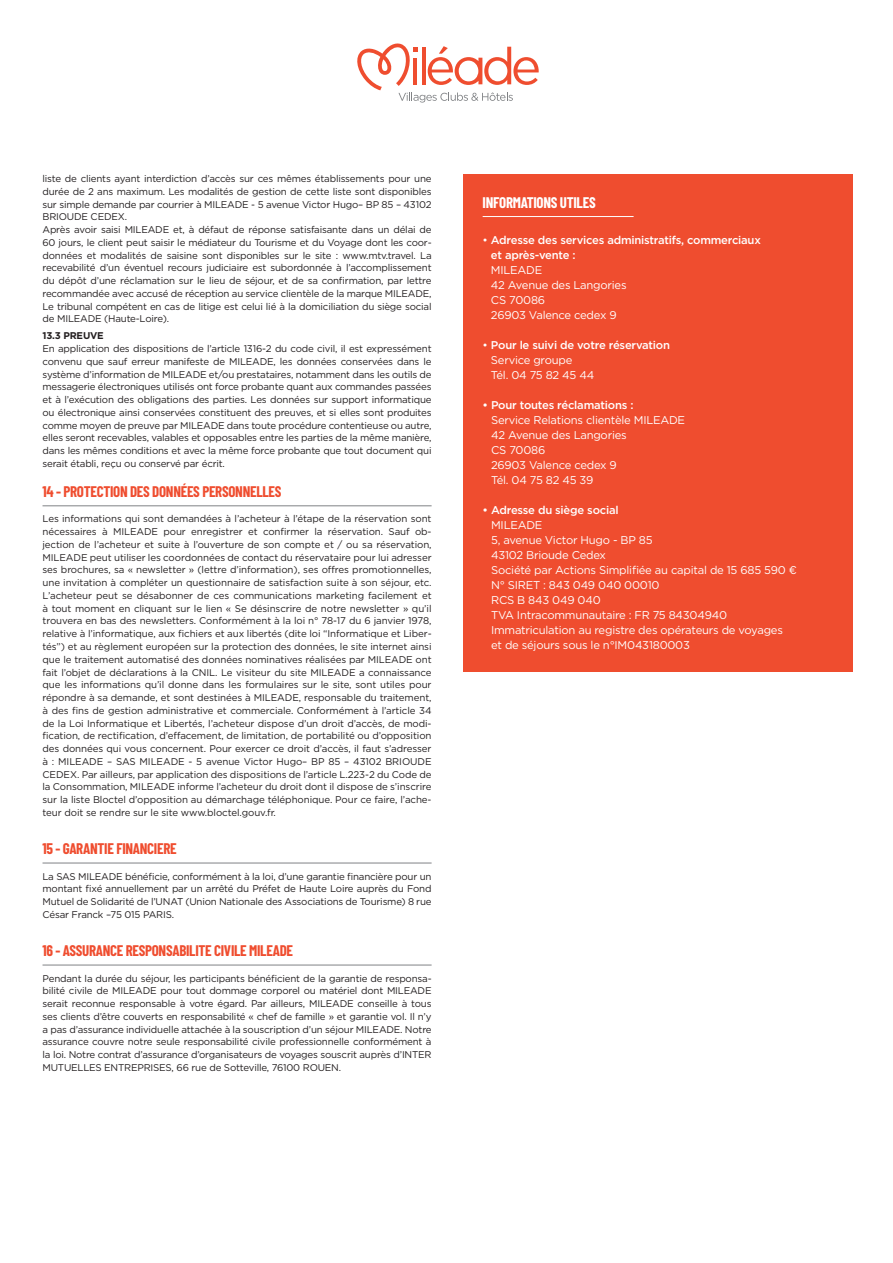
<style>
.page{position:relative;width:893px;height:1263px;background:#fff}
.page>*{position:absolute;margin:0;border:0;box-sizing:border-box;transform-origin:0 0}
.t1{font:700 15px "Barlow Condensed";letter-spacing:-.02em;color:#ef4d2f}
.t2{font:700 15px "Barlow Condensed";letter-spacing:-.02em;color:#fff}
.t3{font:11.25px/15px "Gotham";letter-spacing:-.02em;color:#fff}
.t4{font:500 11.25px/15px "Gotham";letter-spacing:-.02em;color:#fff}
.t5{font:9.75px/12.8px "Gotham";letter-spacing:-.02em;color:#231f20;text-align:justify}
.t6{font:700 9.75px "Gotham";letter-spacing:-.02em;color:#231f20}
.s1{font-weight:400}
</style>
<div class="page">
<div style="left:463px;top:174px;width:390px;height:498px;background:#ef4d2f"></div>
<svg style="left:357px;top:43px;width:182px;height:60px"></svg>
<hr style="left:43px;top:505px;width:389px;height:1px;background:#808285">
<hr style="left:43px;top:863px;width:389px;height:1px;background:#808285">
<hr style="left:43px;top:965px;width:389px;height:1px;background:#808285">
<hr style="left:483px;top:216px;width:151px;height:1px;background:#fff">
<p class="t5" style="left:43px;top:172px;width:391px;text-align:left">liste de clients ayant interdiction d’accès sur ces mêmes établissements pour une durée de 2 ans maximum. Les modalités de gestion de cette liste sont disponibles sur simple demande par courrier à MILEADE - 5 avenue Victor Hugo– BP 85 – 43102<br>BRIOUDE CEDEX.<br>Après avoir saisi MILEADE et, à défaut de réponse satisfaisante dans un délai de 60 jours, le client peut saisir le médiateur du Tourisme et du Voyage dont les coor&shy;données et modalités de saisine sont disponibles sur le site : www.mtv.travel. La recevabilité d’un éventuel recours judiciaire est subordonnée à l’accomplissement du dépôt d’une réclamation sur le lieu de séjour, et de sa confirmation, par lettre recommandée avec accusé de réception au service clientèle de la marque MILEADE, Le tribunal compétent en cas de litige est celui lié à la domiciliation du siège social de MILEADE (Haute-Loire).</p>
<p class="t6" style="left:43px;top:330px;width:63px">13.3 PREUVE</p>
<p class="t5" style="left:43px;top:342px;width:391px">En application des dispositions de l’article 1316-2 du code civil, il est expressément convenu que sauf erreur manifeste de MILEADE, les données conservées dans le système d’information de MILEADE et/ou prestataires, notamment dans les outils de messagerie électroniques utilisés ont force probante quant aux commandes passées et à l’exécution des obligations des parties. Les données sur support informatique ou électronique ainsi conservées constituent des preuves, et si elles sont produites comme moyen de preuve par MILEADE dans toute procédure contentieuse ou autre, elles seront recevables, valables et opposables entre les parties de la même manière, dans les mêmes conditions et avec la même force probante que tout document qui serait établi, reçu ou conservé par écrit.</p>
<h1 class="t1" style="left:43px;top:481px;width:240px">14 - PROTECTION DES DONNÉES PERSONNELLES</h1>
<p class="t5" style="left:43px;top:512px;width:391px">Les informations qui sont demandées à l’acheteur à l’étape de la réservation sont nécessaires à MILEADE pour enregistrer et confirmer la réservation. Sauf ob&shy;jection de l’acheteur et suite à l’ouverture de son compte et / ou sa réservation, MILEADE peut utiliser les coordonnées de contact du réservataire pour lui adresser ses brochures, sa « newsletter » (lettre d’information), ses offres promotionnelles, une invitation à compléter un questionnaire de satisfaction suite à son séjour, etc.<br>L’acheteur peut se désabonner de ces communications marketing facilement et à tout moment en cliquant sur le lien « Se désinscrire de notre newsletter » qu’il trouvera en bas des newsletters. Conformément à la loi n° 78-17 du 6 janvier 1978, relative à l’informatique, aux fichiers et aux libertés (dite loi “Informatique et Liber&shy;tés”) et au règlement européen sur la protection des données, le site internet ainsi que le traitement automatisé des données nominatives réalisées par MILEADE ont fait l’objet de déclarations à la CNIL. Le visiteur du site MILEADE a connaissance que les informations qu’il donne dans les formulaires sur le site, sont utiles pour répondre à sa demande, et sont destinées à MILEADE, responsable du traitement, à des fins de gestion administrative et commerciale. Conformément à l’article 34 de la Loi Informatique et Libertés, l’acheteur dispose d’un droit d’accès, de modi&shy;fication, de rectification, d’effacement, de limitation, de portabilité ou d’opposition des données qui vous concernent. Pour exercer ce droit d’accès, il faut s’adresser à : MILEADE – SAS MILEADE - 5 avenue Victor Hugo– BP 85 – 43102 BRIOUDE CEDEX. Par ailleurs, par application des dispositions de l’article L.223-2 du Code de la Consommation, MILEADE informe l’acheteur du droit dont il dispose de s’inscrire sur la liste Bloctel d’opposition au démarchage téléphonique. Pour ce faire, l’ache&shy;teur doit se rendre sur le site www.bloctel.gouv.fr.</p>
<h1 class="t1" style="left:43px;top:838px;width:136px">15 - GARANTIE FINANCIERE</h1>
<p class="t5" style="left:43px;top:870px;width:391px">La SAS MILEADE bénéficie, conformément à la loi, d’une garantie financière pour un montant fixé annuellement par un arrêté du Préfet de Haute Loire auprès du Fond Mutuel de Solidarité de l’UNAT (Union Nationale des Associations de Tourisme) 8 rue César Franck –75 015 PARIS.</p>
<h1 class="t1" style="left:43px;top:940px;width:252px">16 - ASSURANCE RESPONSABILITE CIVILE MILEADE</h1>
<p class="t5" style="left:43px;top:972px;width:391px">Pendant la durée du séjour, les participants bénéficient de la garantie de responsa&shy;bilité civile de MILEADE pour tout dommage corporel ou matériel dont MILEADE serait reconnue responsable à votre égard. Par ailleurs, MILEADE conseille à tous ses clients d’être couverts en responsabilité « chef de famille » et garantie vol. Il n’y a pas d’assurance individuelle attachée à la souscription d’un séjour MILEADE. Notre assurance couvre notre seule responsabilité civile professionnelle conformément à la loi. Notre contrat d’assurance d’organisateurs de voyages souscrit auprès d’INTER MUTUELLES ENTREPRISES, 66 rue de Sotteville, 76100 ROUEN.</p>
<h1 class="t2" style="left:483px;top:192px;width:115px">INFORMATIONS UTILES</h1>
<p class="t4" style="left:491px;top:232px;width:271px;text-indent:-8px"><span class="s1">•</span> Adresse des services administratifs, commerciaux et après-vente :</p>
<p class="t3" style="left:491px;top:262px;width:137px">MILEADE<br>42 Avenue des Langories<br>CS 70086<br>26903 Valence cedex 9</p>
<p class="t4" style="left:491px;top:337px;width:181px;text-indent:-8px"><span class="s1">•</span> Pour le suivi de votre réservation<br><span class="s1">Service groupe<br>Tél. 04 75 82 45 44</span></p>
<p class="t4" style="left:483px;top:397px;width:152px">• Pour toutes réclamations :</p>
<p class="t3" style="left:491px;top:412px;width:196px">Service Relations clientèle MILEADE<br>42 Avenue des Langories<br>CS 70086<br>26903 Valence cedex 9<br>Tél. 04 75 82 45 39</p>
<p class="t4" style="left:483px;top:502px;width:137px">• Adresse du siège social</p>
<p class="t3" style="left:491px;top:517px;width:307px">MILEADE<br>5, avenue Victor Hugo - BP 85<br>43102 Brioude Cedex<br>Société par Actions Simplifiée au capital de 15 685 590 €<br>N° SIRET : 843 049 040 00010<br>RCS B 843 049 040<br>TVA Intracommunautaire : FR 75 84304940<br>Immatriculation au registre des opérateurs de voyages<br>et de séjours sous le n°IM043180003</p>
</div>
